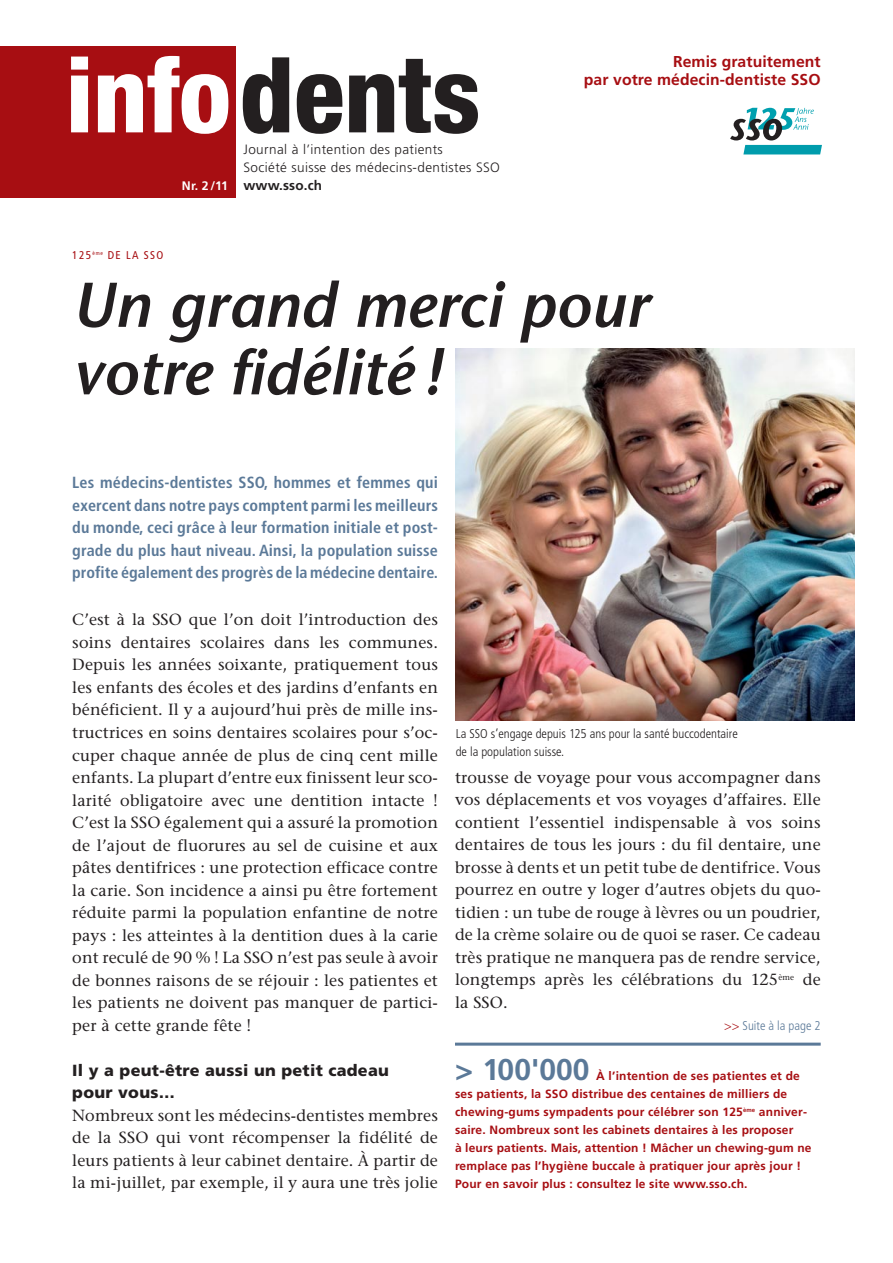
<style>
.page{position:relative;width:893px;height:1263px;background:#fff}
.page>*{position:absolute;margin:0;border:0;box-sizing:border-box;transform-origin:0 0}
.t1{font:800 condensed 105px "Helvetica Neue";color:#231f20}
.t2{font:italic 600 63px/67.5px "Stone Sans";color:#231f20}
.t3{font:700 30px "Frutiger";color:#5b7998}
.t4{font:16.2px/22.5px "Stone Serif";letter-spacing:.01em;color:#231f20;text-align:justify}
.t5{font:700 condensed 16.2px/22.5px "Frutiger";color:#5b7998;text-align:justify}
.t6{font:900 16.2px/22.5px "Frutiger";letter-spacing:.02em;color:#231f20}
.t7{font:700 15.75px/18px "Frutiger";letter-spacing:.005em;color:#a70e12;text-align:right}
.t8{font:300 13.5px "Frutiger";letter-spacing:.03em;color:#231f20}
.t9{font:700 13.5px "Frutiger";letter-spacing:.01em;color:#231f20}
.t10{font:300 condensed 12.75px/18px "Frutiger";color:#231f20}
.t11{font:300 condensed 12.75px "Frutiger";color:#5b7998}
.t12{font:700 12px/18px "Frutiger";letter-spacing:.015em;color:#a70e12}
.t13{font:condensed 11.25px "Frutiger";letter-spacing:.12em;color:#a70e12}
.s1{color:#fff}
.s2{font-size:12.3px;color:#fff}
.s3{color:#a70e12}
</style>
<div class="page">
<div style="left:0;top:47px;width:236px;height:151px;background:#a70e12"></div>
<hr style="left:455px;top:1042px;width:366px;height:3px;background:#5b7998">
<svg style="left:730px;top:108px;width:92px;height:46px"></svg>
<img style="left:455px;top:349px;width:400px;height:371px">
<h1 class="t1" style="left:66px;top:57px;width:416px"><span class="s1">info</span>dents</h1>
<p class="t8" style="left:243px;top:144px;width:201px">Journal à l’intention des patients</p>
<p class="t8" style="left:243px;top:162px;width:258px">Société suisse des médecins-dentistes SSO</p>
<p class="t9" style="left:182px;top:180px;width:142px"><span class="s2">Nr. 2/11</span> www.sso.ch</p>
<p class="t7" style="left:584px;top:54px;width:238px">Remis gratuitement<br>par votre médecin-dentiste SSO</p>
<p class="t13" style="left:72px;top:251px;width:93px">125<sup>ème</sup> DE LA SSO</p>
<h2 class="t2" style="left:72px;top:278px;width:578px">Un grand merci pour votre fidélité !</h2>
<p class="t5" style="left:72px;top:473px;width:367px">Les médecins-dentistes SSO, hommes et femmes qui exercent dans notre pays comptent parmi les meilleurs du monde, ceci grâce à leur formation initiale et post&shy;grade du plus haut niveau. Ainsi, la population suisse profite également des progrès de la médecine dentaire.</p>
<p class="t4" style="left:72px;top:610px;width:367px">C’est à la SSO que l’on doit l’introduction des soins dentaires scolaires dans les communes.<br>Depuis les années soixante, pratiquement tous les enfants des écoles et des jardins d’enfants en bénéficient. Il y a aujourd’hui près de mille ins&shy;tructrices en soins dentaires scolaires pour s’oc&shy;cuper chaque année de plus de cinq cent mille enfants. La plupart d’entre eux finissent leur sco&shy;larité obligatoire avec une dentition intacte !<br>C’est la SSO également qui a assuré la promotion de l’ajout de fluorures au sel de cuisine et aux pâtes dentifrices : une protection efficace contre la carie. Son incidence a ainsi pu être fortement réduite parmi la population enfantine de notre pays : les atteintes à la dentition dues à la carie ont reculé de 90 % ! La SSO n’est pas seule à avoir de bonnes raisons de se réjouir : les patientes et les patients ne doivent pas manquer de partici&shy;per à cette grande fête !</p>
<p class="t6" style="left:72px;top:1060px;width:318px">Il y a peut-être aussi un petit cadeau pour vous…</p>
<p class="t4" style="left:72px;top:1105px;width:367px">Nombreux sont les médecins-dentistes membres de la SSO qui vont récompenser la fidélité de leurs patients à leur cabinet dentaire. À partir de la mi-juillet, par exemple, il y aura une très jolie</p>
<p class="t10" style="left:456px;top:726px;width:284px">La SSO s’engage depuis 125 ans pour la santé buccodentaire de la population suisse.</p>
<p class="t4" style="left:455px;top:768px;width:367px">trousse de voyage pour vous accompagner dans vos déplacements et vos voyages d’affaires. Elle contient l’essentiel indispensable à vos soins dentaires de tous les jours : du fil dentaire, une brosse à dents et un petit tube de dentifrice. Vous pourrez en outre y loger d’autres objets du quo&shy;tidien : un tube de rouge à lèvres ou un poudrier, de la crème solaire ou de quoi se raser. Ce cadeau très pratique ne manquera pas de rendre service, longtemps après les célébrations du 125<sup>ème</sup> de la SSO.</p>
<p class="t11" style="left:724px;top:1021px;width:98px"><span class="s3">&gt;&gt;</span> Suite à la page 2</p>
<h3 class="t3" style="left:455px;top:1058px;width:136px">&gt; 100'000</h3>
<p class="t12" style="left:455px;top:1068px;width:358px;text-indent:141px">À l’intention de ses patientes et de ses patients, la SSO distribue des centaines de milliers de chewing-gums sympadents pour célébrer son 125<sup>ème</sup> anniver&shy;saire. Nombreux sont les cabinets dentaires à les proposer<br>à leurs patients. Mais, attention ! Mâcher un chewing-gum ne remplace pas l’hygiène buccale à pratiquer jour après jour !<br>Pour en savoir plus : consultez le site www.sso.ch.</p>
</div>
